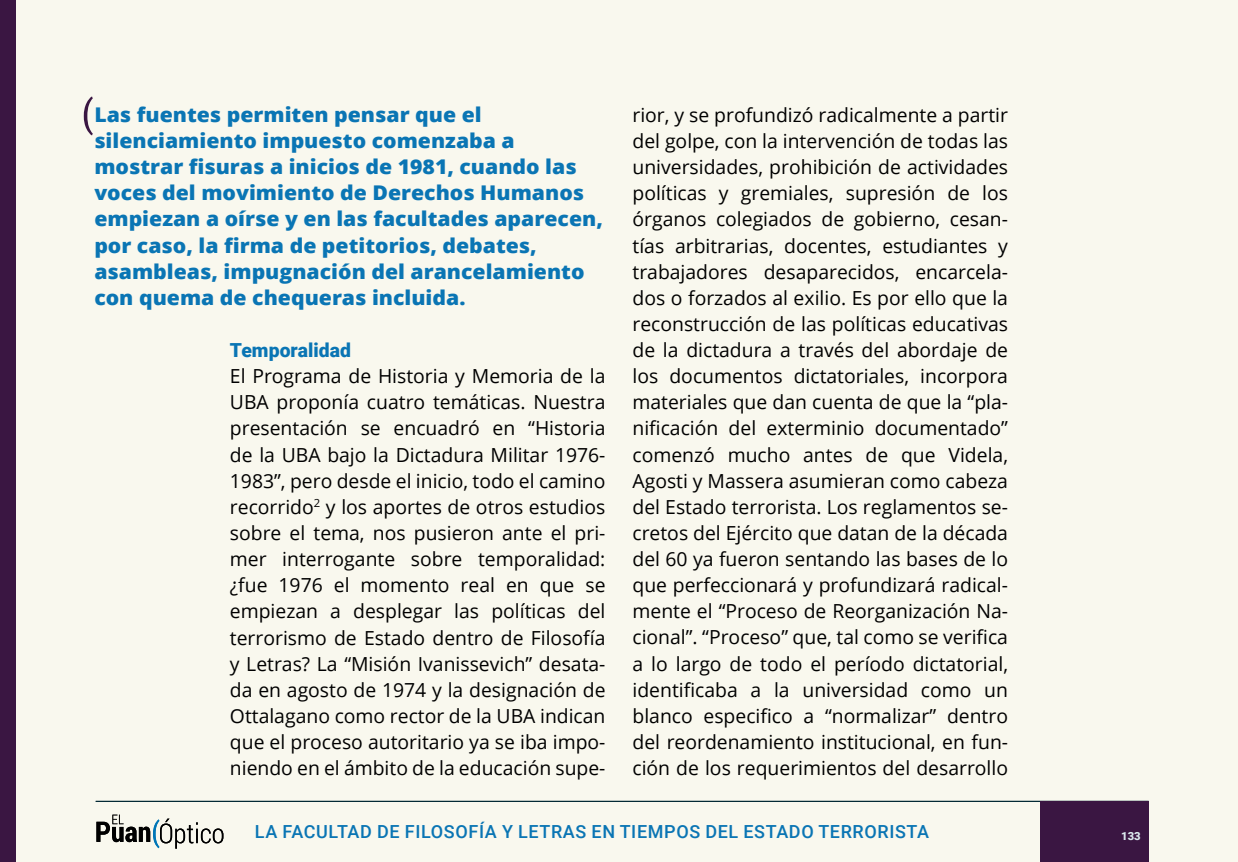
<style>
.page{position:relative;width:1238px;height:862px;background:#fff}
.page>*{position:absolute;margin:0;border:0;box-sizing:border-box;transform-origin:0 0}
.t1{font:800 20.25px/26.1px "Open Sans";color:#0a75b4;scale:1.05 1}
.t2{font:19.35px/26.1px "Open Sans";color:#000;text-align:justify}
.t3{font:900 19.35px "Roboto";letter-spacing:.005em;color:#0a75b4}
.t4{font:500 18px "Roboto";letter-spacing:.035em;color:#0a75b4}
.t5{font:900 11.25px "Roboto";color:#dbe9ee}
</style>
<div class="page">
<div style="left:0;top:0;width:1237px;height:861px;background:#f9f8ee"></div>
<hr style="left:96px;top:800px;width:1052px;height:1px;background:#002732">
<svg style="left:96px;top:814px;width:127px;height:34px"></svg>
<div style="left:0;top:0;width:16px;height:861px;background:#3a1642"></div>
<div style="left:1039px;top:800px;width:109px;height:61px;background:#3a1642"></div>
<svg style="left:84px;top:96px;width:9px;height:39px"></svg>
<p class="t1" style="left:94px;top:100px;width:486px">Las fuentes permiten pensar que el silenciamiento impuesto comenzaba a mostrar fisuras a inicios de 1981, cuando las voces del movimiento de Derechos Humanos empiezan a oírse y en las facultades aparecen, por caso, la firma de petitorios, debates, asambleas, impugnación del arancelamiento con quema de chequeras incluida.</p>
<p class="t3" style="left:230px;top:336px;width:123px">Temporalidad</p>
<p class="t2" style="left:230px;top:362px;width:377px">El Programa de Historia y Memoria de la UBA proponía cuatro temáticas. Nuestra presentación se encuadró en “Historia de la UBA bajo la Dictadura Militar 1976- 1983”, pero desde el inicio, todo el camino recorrido<sup>2</sup> y los aportes de otros estudios sobre el tema, nos pusieron ante el pri&shy;mer interrogante sobre temporalidad: ¿fue 1976 el momento real en que se empiezan a desplegar las políticas del terrorismo de Estado dentro de Filosofía y Letras? La “Misión Ivanissevich” desata&shy;da en agosto de 1974 y la designación de Ottalagano como rector de la UBA indican que el proceso autoritario ya se iba impo&shy;niendo en el ámbito de la educación supe-</p>
<p class="t2" style="left:632px;top:101px;width:377px">rior, y se profundizó radicalmente a partir del golpe, con la intervención de todas las universidades, prohibición de actividades políticas y gremiales, supresión de los órganos colegiados de gobierno, cesan&shy;tías arbitrarias, docentes, estudiantes y trabajadores desaparecidos, encarcela&shy;dos o forzados al exilio. Es por ello que la reconstrucción de las políticas educativas de la dictadura a través del abordaje de los documentos dictatoriales, incorpora materiales que dan cuenta de que la “pla&shy;nificación del exterminio documentado” comenzó mucho antes de que Videla, Agosti y Massera asumieran como cabeza del Estado terrorista. Los reglamentos se&shy;cretos del Ejército que datan de la década del 60 ya fueron sentando las bases de lo que perfeccionará y profundizará radical&shy;mente el “Proceso de Reorganización Na&shy;cional”. “Proceso” que, tal como se verifica a lo largo de todo el período dictatorial, identificaba a la universidad como un blanco especifico a “normalizar” dentro del reordenamiento institucional, en fun&shy;ción de los requerimientos del desarrollo</p>
<p class="t4" style="left:255px;top:818px;width:675px">LA FACULTAD DE FILOSOFÍA Y LETRAS EN TIEMPOS DEL ESTADO TERRORISTA</p>
<p class="t5" style="left:1121px;top:827px;width:21px">133</p>
</div>
